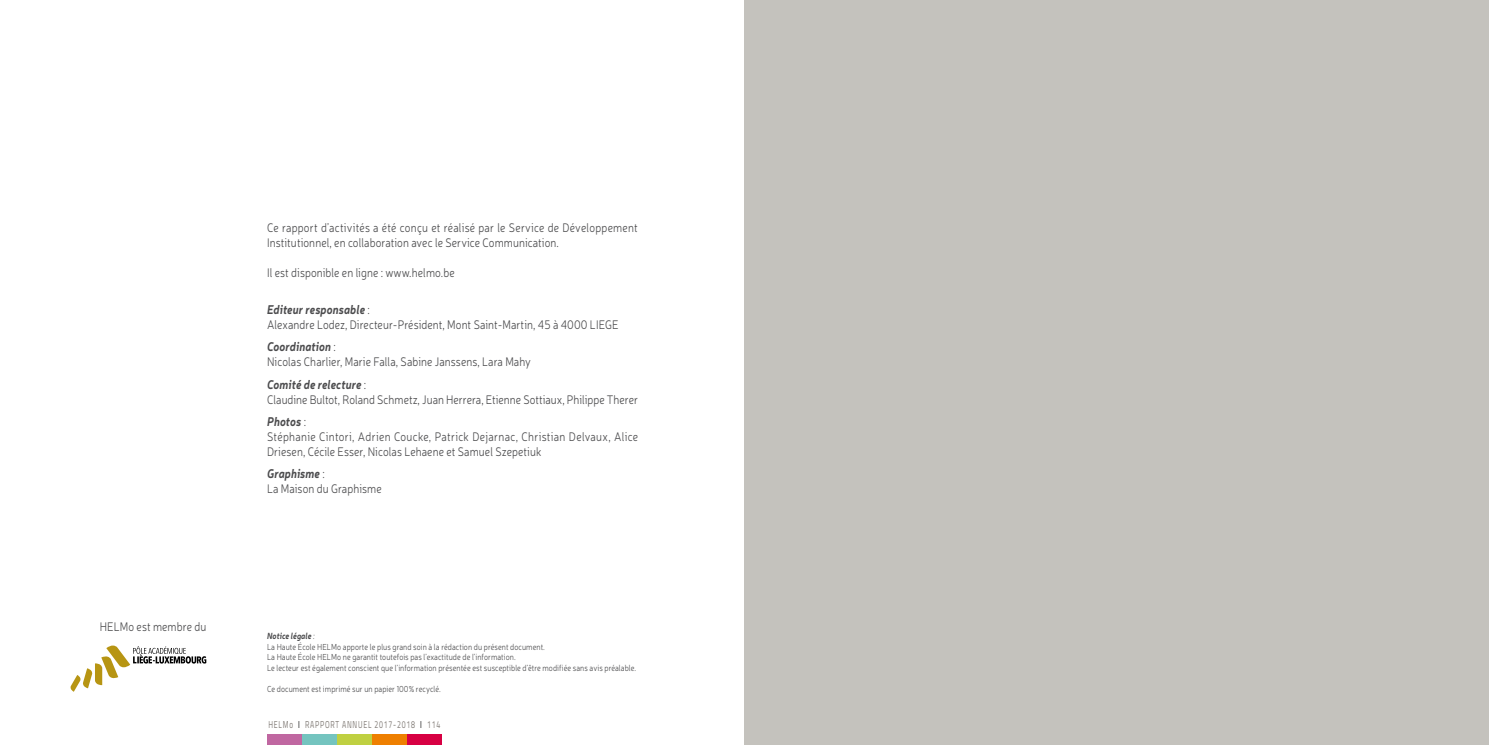
<style>
.page{position:relative;width:1489px;height:745px;background:#fff}
.page>*{position:absolute;margin:0;border:0;box-sizing:border-box;transform-origin:0 0}
.t1{font:300 12.5px/15px "Neris";letter-spacing:.01em;color:#4b4b4d;scale:.85 1}
.t2{font:10px "Titillium";letter-spacing:.11em;color:#7f7974;scale:.7 1}
.t3{font:300 8.75px/10.5px "Neris";letter-spacing:.01em;color:#4b4b4d;scale:.85 1}
.s1{font-weight:700;font-style:italic}
.s2{font-style:italic}
.s3{color:#000}
</style>
<div class="page">
<div style="left:267px;top:733px;width:35px;height:11px;background:#c067a1"></div>
<div style="left:302px;top:733px;width:35px;height:11px;background:#74c4bf"></div>
<div style="left:337px;top:733px;width:35px;height:11px;background:#bfd041"></div>
<div style="left:372px;top:733px;width:35px;height:11px;background:#ee7f00"></div>
<div style="left:407px;top:733px;width:35px;height:11px;background:#d70043"></div>
<div style="left:744px;top:0;width:744px;height:744px;background:#c4c2bd"></div>
<svg style="left:70px;top:645px;width:136px;height:46px"></svg>
<p class="t1" style="left:100px;top:618px;width:127px">HELMo est membre du</p>
<p class="t1" style="left:267px;top:220px;width:438px">Ce rapport d’activités a été conçu et réalisé par le Service de Développement<br>Institutionnel, en collaboration avec le Service Communication.</p>
<p class="t1" style="left:267px;top:265px;width:222px">Il est disponible en ligne : www.helmo.be</p>
<p class="t1" style="left:267px;top:302px;width:415px"><span class="s1">Editeur responsable</span> :<br>Alexandre Lodez, Directeur-Président, Mont Saint-Martin, 45 à 4000 LIEGE</p>
<p class="t1" style="left:267px;top:339px;width:312px"><span class="s1">Coordination</span> :<br>Nicolas Charlier, Marie Falla, Sabine Janssens, Lara Mahy</p>
<p class="t1" style="left:267px;top:376px;width:438px"><span class="s1">Comité de relecture</span> :<br>Claudine Bultot, Roland Schmetz, Juan Herrera, Etienne Sottiaux, Philippe Therer</p>
<p class="t1" style="left:267px;top:413px;width:438px"><span class="s1">Photos</span> :<br>Stéphanie Cintori, Adrien Coucke, Patrick Dejarnac, Christian Delvaux, Alice<br>Driesen, Cécile Esser, Nicolas Lehaene et Samuel Szepetiuk</p>
<p class="t1" style="left:267px;top:465px;width:136px"><span class="s1">Graphisme</span> :<br>La Maison du Graphisme</p>
<p class="t3" style="left:267px;top:630px;width:435px"><span class="s1">Notice légale</span> <span class="s2">:<br></span>La Haute École HELMo apporte le plus grand soin à la rédaction du présent document.<br>La Haute École HELMo ne garantit toutefois pas l’exactitude de l’information.<br>Le lecteur est également conscient que l’information présentée est susceptible d’être modifiée sans avis préalable.</p>
<p class="t3" style="left:267px;top:683px;width:206px">Ce document est imprimé sur un papier 100% recyclé.</p>
<p class="t2" style="left:268px;top:716px;width:247px">HELMo <span class="s3">I</span> RAPPORT ANNUEL 2017-2018 <span class="s3">I</span> 114</p>
</div>
